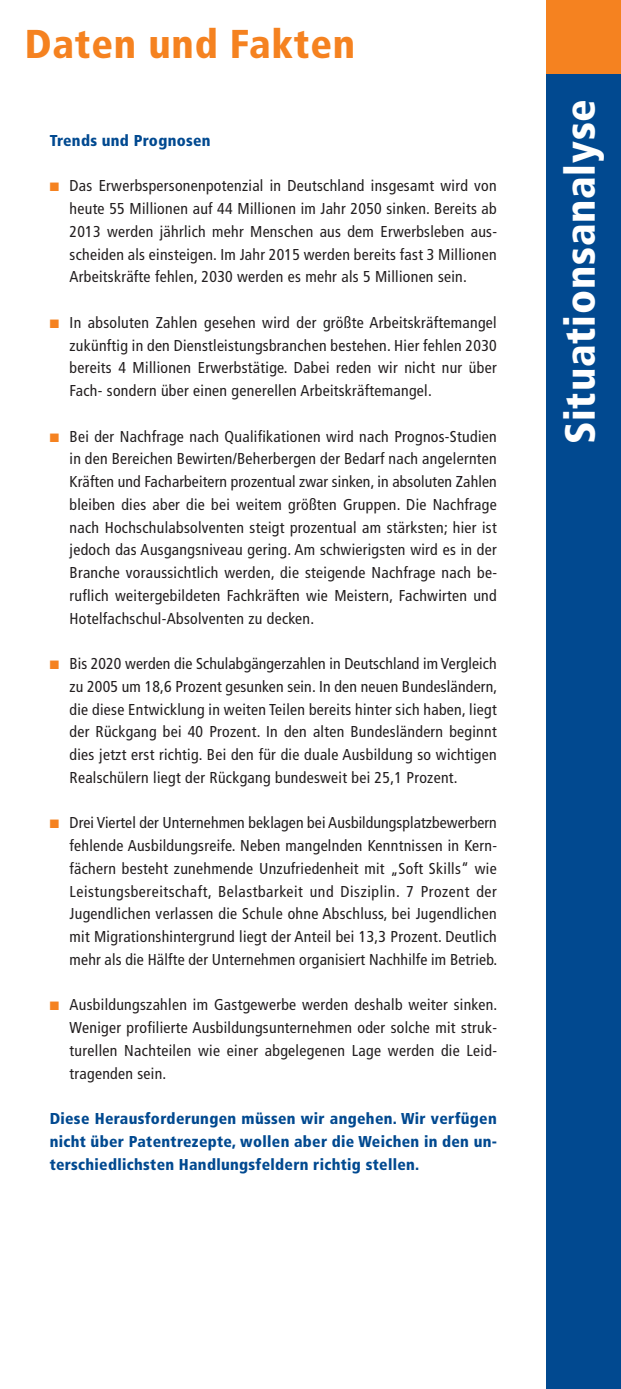
<style>
.page{position:relative;width:621px;height:1389px;background:#fff}
.page>*{position:absolute;margin:0;border:0;box-sizing:border-box;transform-origin:0 0}
.t1{font:900 condensed 42px "Frutiger";letter-spacing:.02em;color:#fff}
.t2{font:900 condensed 40.25px "Frutiger";letter-spacing:.02em;color:#f58220}
.t3{font:condensed 15.75px/22.8px "Frutiger";letter-spacing:.02em;color:#231f20;text-align:justify}
.t4{font:900 condensed 15.75px/22.8px "Frutiger";letter-spacing:.02em;color:#014990;text-align:justify}
.s1{color:#f58220}
</style>
<div class="page">
<div style="left:546px;top:0;width:74px;height:74px;background:#f58220"></div>
<div style="left:546px;top:74px;width:74px;height:1315px;background:#014990"></div>
<h2 class="t2" style="left:25px;top:28px;width:332px">Daten und Fakten</h2>
<p class="t4" style="left:50px;top:130px;width:162px">Trends und Prognosen</p>
<p class="t3" style="left:69px;top:176px;width:428px;text-indent:-20px"><span class="s1">■</span> Das Erwerbspersonenpotenzial in Deutschland insgesamt wird von heute 55 Millionen auf 44 Millionen im Jahr 2050 sinken. Bereits ab 2013 werden jährlich mehr Menschen aus dem Erwerbsleben aus&shy;scheiden als einsteigen. Im Jahr 2015 werden bereits fast 3 Millionen Arbeitskräfte fehlen, 2030 werden es mehr als 5 Millionen sein.</p>
<p class="t3" style="left:69px;top:312px;width:428px;text-indent:-20px"><span class="s1">■</span> In absoluten Zahlen gesehen wird der größte Arbeitskräftemangel zukünftig in den Dienstleistungsbranchen bestehen. Hier fehlen 2030 bereits 4 Millionen Erwerbstätige. Dabei reden wir nicht nur über Fach- sondern über einen generellen Arbeitskräftemangel.</p>
<p class="t3" style="left:69px;top:426px;width:428px;text-indent:-20px"><span class="s1">■</span> Bei der Nachfrage nach Qualifikationen wird nach Prognos-Studien in den Bereichen Bewirten/Beherbergen der Bedarf nach angelernten Kräften und Facharbeitern prozentual zwar sinken, in absoluten Zahlen bleiben dies aber die bei weitem größten Gruppen. Die Nachfrage nach Hochschulabsolventen steigt prozentual am stärksten; hier ist jedoch das Ausgangsniveau gering. Am schwierigsten wird es in der Branche voraussichtlich werden, die steigende Nachfrage nach be&shy;ruflich weitergebildeten Fachkräften wie Meistern, Fachwirten und Hotelfachschul-Absolventen zu decken.</p>
<p class="t3" style="left:69px;top:653px;width:429px;text-indent:-20px"><span class="s1">■</span> Bis 2020 werden die Schulabgängerzahlen in Deutschland im Vergleich zu 2005 um 18,6 Prozent gesunken sein. In den neuen Bundesländern, die diese Entwicklung in weiten Teilen bereits hinter sich haben, liegt der Rückgang bei 40 Prozent. In den alten Bundesländern beginnt dies jetzt erst richtig. Bei den für die duale Ausbildung so wichtigen Realschülern liegt der Rückgang bundesweit bei 25,1 Prozent.</p>
<p class="t3" style="left:69px;top:813px;width:429px;text-indent:-20px"><span class="s1">■</span> Drei Viertel der Unternehmen beklagen bei Ausbildungsplatzbewerbern fehlende Ausbildungsreife. Neben mangelnden Kenntnissen in Kern&shy;fächern besteht zunehmende Unzufriedenheit mit „Soft Skills“ wie Leistungsbereitschaft, Belastbarkeit und Disziplin. 7 Prozent der Jugendlichen verlassen die Schule ohne Abschluss, bei Jugendlichen mit Migrationshintergrund liegt der Anteil bei 13,3 Prozent. Deutlich mehr als die Hälfte der Unternehmen organisiert Nachhilfe im Betrieb.</p>
<p class="t3" style="left:69px;top:995px;width:429px;text-indent:-20px"><span class="s1">■</span> Ausbildungszahlen im Gastgewerbe werden deshalb weiter sinken.<br>Weniger profilierte Ausbildungsunternehmen oder solche mit struk&shy;turellen Nachteilen wie einer abgelegenen Lage werden die Leid&shy;tragenden sein.</p>
<p class="t4" style="left:50px;top:1108px;width:448px">Diese Herausforderungen müssen wir angehen. Wir verfügen nicht über Patentrezepte, wollen aber die Weichen in den un&shy;terschiedlichsten Handlungsfeldern richtig stellen.</p>
<h1 class="t1" style="left:563px;top:444px;width:347px;rotate:-90deg">Situationsanalyse</h1>
</div>
